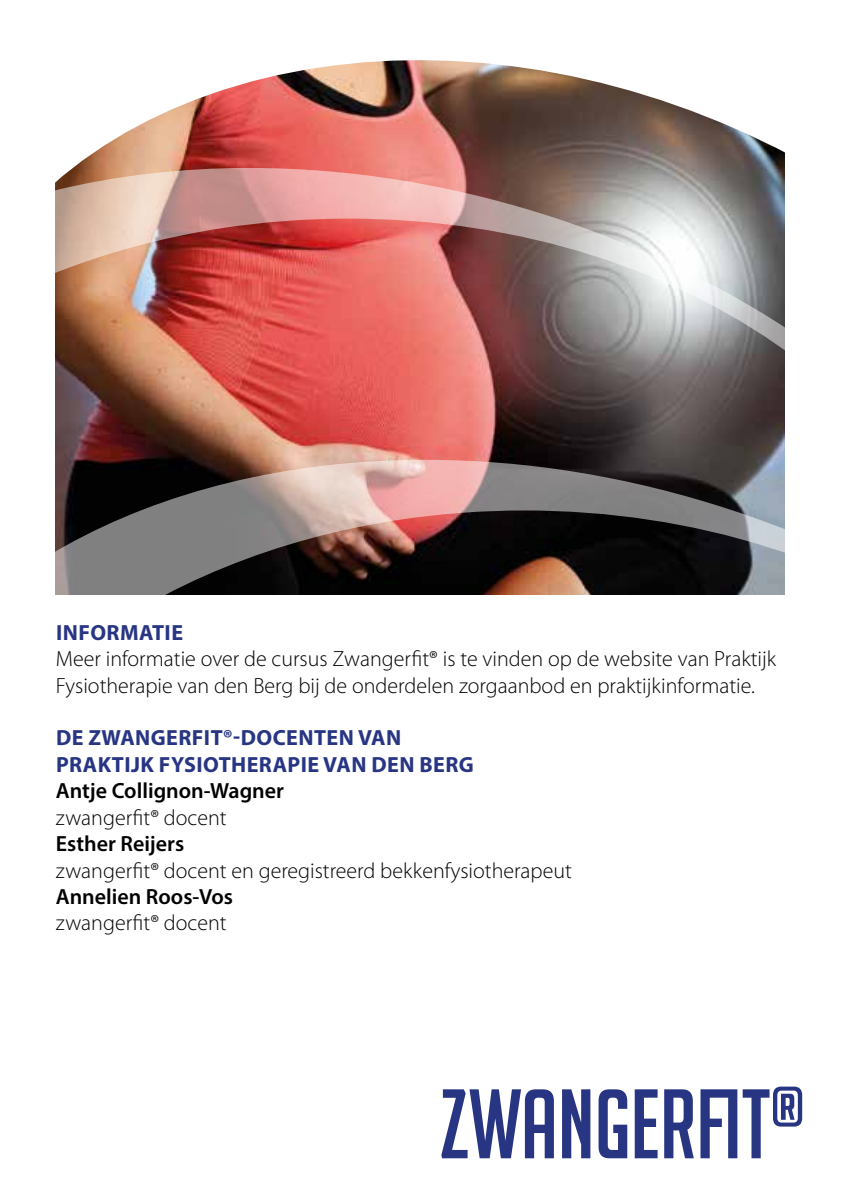
<style>
.page{position:relative;width:842px;height:1191px;background:#fff}
.page>*{position:absolute;margin:0;border:0;box-sizing:border-box;transform-origin:0 0}
.t1{font:96px "Big Noodle Titling";color:#283583}
.t2{font:300 22px/26.4px "Myriad Pro";color:#000}
.t3{font:700 22px/26.4px "Myriad Pro";letter-spacing:.02em;color:#283583}
.t4{font:600 22px "Myriad Pro";color:#000}
</style>
<div class="page">
<img style="left:73px;top:60px;width:712px;height:108px">
<img style="left:55px;top:168px;width:730px;height:292px">
<img style="left:55px;top:460px;width:730px;height:135px">
<p class="t3" style="left:56px;top:618px;width:129px">INFORMATIE</p>
<p class="t2" style="left:56px;top:645px;width:722px">Meer informatie over de cursus Zwangerfit® is te vinden op de website van Praktijk<br>Fysiotherapie van den Berg bij de onderdelen zorgaanbod en praktijkinformatie.</p>
<p class="t3" style="left:56px;top:724px;width:419px">DE ZWANGERFIT®-DOCENTEN VAN<br>PRAKTIJK FYSIOTHERAPIE VAN DEN BERG</p>
<p class="t4" style="left:56px;top:777px;width:230px">Antje Collignon-Wagner</p>
<p class="t2" style="left:56px;top:804px;width:172px">zwangerfit® docent</p>
<p class="t4" style="left:56px;top:829px;width:130px">Esther Reijers</p>
<p class="t2" style="left:56px;top:856px;width:518px">zwangerfit® docent en geregistreerd bekkenfysiotherapeut</p>
<p class="t4" style="left:56px;top:882px;width:179px">Annelien Roos-Vos</p>
<p class="t2" style="left:56px;top:909px;width:172px">zwangerfit® docent</p>
<h1 class="t1" style="left:440px;top:1072px;width:366px">ZWANGERFIT<sup>®</sup></h1>
</div>
